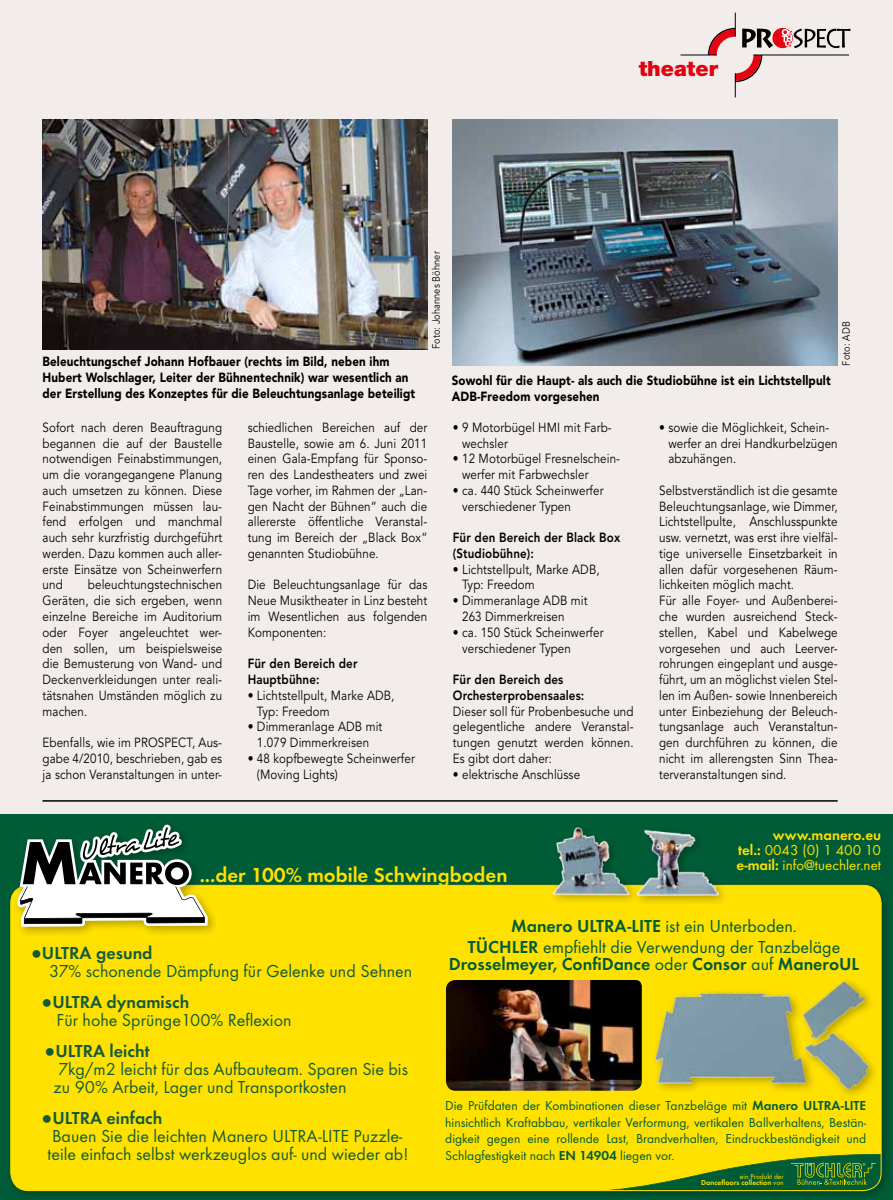
<style>
.page{position:relative;width:893px;height:1200px;background:#fff}
.page>*{position:absolute;margin:0;border:0;box-sizing:border-box;transform-origin:0 0}
.t1{font:21px "Futura TOT Dem";color:#ffe100}
.t2{font:900 21px "Helvetica Neue";color:#e3000f}
.t3{font:18px/18px "Futura TOT Boo";color:#135b38}
.t4{font:18px/20.7px "Futura TOT Boo";color:#005c37;text-align:center}
.t5{font:18px "Futura TOT Dem";color:#135b38}
.t6{font:18px "Futura TOT Dem";color:#005c37}
.t7{font:15px/15px "Futura TOT Boo";color:#ffe100}
.t8{font:15px "Futura TOT Dem";color:#ffe100}
.t9{font:13.5px/16.5px "Futura TOT Boo";color:#005c37;text-align:justify}
.t10{font:13.2px/15.8px "Avenir";letter-spacing:.01em;color:#000;scale:.88 1}
.t11{font:900 13.2px/15.8px "Avenir";letter-spacing:.01em;color:#000;scale:.88 1}
.t12{font:800 13.2px/15.8px "Avenir";letter-spacing:.01em;color:#000;scale:.88 1}
.t13{font:10.5px "Avenir";letter-spacing:.01em;color:#000;scale:.88 1}
.t14{font:7.5px "Futura TOT Dem";color:#ffe100}
.t15{font:7.5px "Futura TOT Boo";color:#ffe100}
.s1{font-family:"Futura TOT Dem"}
.s2{font-family:"Arial"}
.s3{font-family:"Futura TOT Boo"}
</style>
<div class="page">
<div style="left:0;top:0;width:893px;height:1199px;background:#f2edea"></div>
<svg style="left:705px;top:13px;width:145px;height:84px"></svg>
<hr style="left:753px;top:55px;width:96px;height:1px;background:#000">
<hr style="left:680px;top:55px;width:37px;height:1px;background:#000">
<hr style="left:43px;top:800px;width:795px;height:1px;background:#000">
<img style="left:43px;top:119px;width:384px;height:230px">
<img style="left:453px;top:119px;width:385px;height:246px">
<div style="left:0;top:814px;width:893px;height:385px;background:#005c37"></div>
<div style="left:5px;top:879px;width:888px;height:320px;background:#000;opacity:.3"></div>
<div style="left:11px;top:885px;width:870px;height:305px;background:#ffe100;border-radius:18px"></div>
<svg style="left:627px;top:1153px;width:254px;height:37px"></svg>
<div style="left:12px;top:819px;width:207px;height:118px;background:#000;opacity:.3"></div>
<svg style="left:17px;top:824px;width:191px;height:102px"></svg>
<div style="left:548px;top:822px;width:92px;height:83px;background:#000;opacity:.3"></div>
<img style="left:552px;top:826px;width:78px;height:69px">
<div style="left:632px;top:824px;width:97px;height:82px;background:#000;opacity:.3"></div>
<img style="left:636px;top:827px;width:83px;height:69px">
<img style="left:655px;top:992px;width:144px;height:97px">
<img style="left:791px;top:980px;width:79px;height:65px">
<img style="left:799px;top:1019px;width:76px;height:76px">
<img style="left:446px;top:980px;width:196px;height:110px">
<h1 class="t2" style="left:639px;top:56px;width:81px">theater</h1>
<p class="t11" style="left:43px;top:354px;width:425px">Beleuchtungschef Johann Hofbauer (rechts im Bild, neben ihm<br>Hubert Wolschlager, Leiter der Bühnentechnik) war wesentlich an der Erstellung des Konzeptes für die Beleuchtungsanlage beteiligt</p>
<p class="t13" style="left:430px;top:349px;width:113px;rotate:-90deg">Foto: Johannes Böhner</p>
<p class="t10" style="left:43px;top:419px;width:206px;text-align:justify">Sofort nach deren Beauftragung begannen die auf der Baustelle notwendigen Feinabstimmungen, um die vorangegangene Planung auch umsetzen zu können. Diese Feinabstimmungen müssen lau&shy;fend erfolgen und manchmal auch sehr kurzfristig durchgeführt werden. Dazu kommen auch aller&shy;erste Einsätze von Scheinwerfern und</p>
<p class="t10" style="left:43px;top:577px;width:206px;text-align:justify;text-indent:45px">beleuchtungstechnischen Geräten, die sich ergeben, wenn einzelne Bereiche im Auditorium oder Foyer angeleuchtet wer&shy;den sollen, um beispielsweise die Bemusterung von Wand- und Deckenverkleidungen unter reali&shy;tätsnahen Umständen möglich zu machen.</p>
<p class="t10" style="left:43px;top:734px;width:122px">Ebenfalls, wie im Prospe</p>
<p class="t10" style="left:43px;top:734px;width:206px;text-align:justify;text-indent:136px">ct, Aus&shy;gabe 4/2010, beschrieben, gab es ja schon Veranstaltungen in unter-</p>
<p class="t10" style="left:248px;top:419px;width:206px;text-align:justify">schiedlichen Bereichen auf der Baustelle, sowie am 6. Juni 2011 einen Gala-Empfang für Sponso&shy;ren des Landestheaters und zwei Tage vorher, im Rahmen der „Lan&shy;gen Nacht der Bühnen“ auch die allererste öffentliche Veranstal&shy;tung im Bereich der „Black Box“ genannten Studiobühne.</p>
<p class="t10" style="left:248px;top:577px;width:206px;text-align:justify">Die Beleuchtungsanlage für das Neue Musiktheater in Linz besteht im Wesentlichen aus folgenden Komponenten:</p>
<p class="t12" style="left:248px;top:655px;width:126px">Für den Bereich der<br>Hauptbühne:</p>
<p class="t10" style="left:257px;top:687px;width:158px;text-indent:-9px">• Lichtstellpult, Marke ADB,<br>Typ: Freedom</p>
<p class="t10" style="left:248px;top:719px;width:155px;text-align:center">• Dimmeranlage ADB mit<br>1.079 Dimmerkreisen</p>
<p class="t10" style="left:257px;top:750px;width:181px;text-indent:-9px">• 48 kopfbewegte Scheinwerfer (Moving Lights)</p>
<p class="t11" style="left:452px;top:373px;width:432px">Sowohl für die Haupt- als auch die Studiobühne ist ein Lichtstellpult<br>ADB-Freedom vorgesehen</p>
<p class="t13" style="left:840px;top:365px;width:52px;rotate:-90deg">Foto: ADB</p>
<p class="t10" style="left:462px;top:419px;width:172px;text-indent:-9px">• 9 Motorbügel HMI mit Farb&shy;wechsler</p>
<p class="t10" style="left:462px;top:451px;width:181px;text-indent:-9px">• 12 Motorbügel Fresnelschein&shy;werfer mit Farbwechsler</p>
<p class="t10" style="left:462px;top:482px;width:162px;text-indent:-9px">• ca. 440 Stück Scheinwerfer verschiedener Typen</p>
<p class="t12" style="left:453px;top:529px;width:192px">Für den Bereich der Black Box (Studiobühne):</p>
<p class="t10" style="left:462px;top:561px;width:158px;text-indent:-9px">• Lichtstellpult, Marke ADB,<br>Typ: Freedom</p>
<p class="t10" style="left:462px;top:593px;width:144px;text-indent:-9px">• Dimmeranlage ADB mit<br>263 Dimmerkreisen</p>
<p class="t10" style="left:462px;top:624px;width:162px;text-indent:-9px">• ca. 150 Stück Scheinwerfer verschiedener Typen</p>
<p class="t12" style="left:453px;top:671px;width:151px">Für den Bereich des<br>Orchesterprobensaales:</p>
<p class="t10" style="left:453px;top:703px;width:207px;text-align:justify">Dieser soll für Probenbesuche und gelegentliche andere Veranstal&shy;tungen genutzt werden können.<br>Es gibt dort daher:</p>
<p class="t10" style="left:453px;top:766px;width:146px">• elektrische Anschlüsse</p>
<p class="t10" style="left:668px;top:419px;width:194px;text-indent:-9px">• sowie die Möglichkeit, Schein&shy;werfer an drei Handkurbelzügen abzuhängen.</p>
<p class="t10" style="left:659px;top:482px;width:204px">Selbstverständlich ist die gesamte<br>Beleuchtungsanlage, wie Dimmer,<br>Lichtstellpulte, Anschlusspunkte usw. vernetzt, was erst ihre vielfäl&shy;tige universelle Einsetzbarkeit in allen dafür vorgesehenen Räum&shy;lichkeiten möglich macht.<br>Für alle Foyer- und Außenberei&shy;che wurden ausreichend Steck&shy;stellen, Kabel und Kabelwege vorgesehen und auch Leerver&shy;rohrungen eingeplant und ausge&shy;führt, um an möglichst vielen Stel&shy;len im Außen- sowie Innenbereich unter Einbeziehung der Beleuch&shy;tungsanlage auch Veranstaltun&shy;gen durchführen zu können, die nicht im allerengsten Sinn Thea&shy;terveranstaltungen sind.</p>
<h1 class="t1" style="left:200px;top:861px;width:309px">...der 100% mobile Schwingboden</h1>
<p class="t8" style="left:773px;top:825px;width:110px">www.manero.eu</p>
<p class="t7" style="left:737px;top:841px;width:146px"><span class="s1">tel.:</span> 0043 (0) 1 400 10 <span class="s1">e-mail:</span> info@tuechler.net</p>
<h2 class="t5" style="left:31px;top:942px;width:123px"><span class="s2">●</span>ULTRA gesund</h2>
<h2 class="t3" style="left:49px;top:962px;width:365px">37% schonende Dämpfung für Gelenke und Sehnen</h2>
<h2 class="t5" style="left:42px;top:991px;width:149px"><span class="s2">●</span>ULTRA dynamisch</h2>
<h2 class="t3" style="left:57px;top:1010px;width:236px">Für hohe Sprünge100% Reflexion</h2>
<h2 class="t5" style="left:45px;top:1039px;width:106px"><span class="s2">●</span>ULTRA leicht</h2>
<h2 class="t3" style="left:54px;top:1059px;width:356px">7kg/m2 leicht für das Aufbauteam. Sparen Sie bis zu 90% Arbeit, Lager und Transportkosten</h2>
<h2 class="t5" style="left:42px;top:1106px;width:122px"><span class="s2">●</span>ULTRA einfach</h2>
<h2 class="t3" style="left:48px;top:1126px;width:362px">Bauen Sie die leichten Manero ULTRA-LITE Puzzle&shy;teile einfach selbst werkzeuglos auf- und wieder ab!</h2>
<h2 class="t4" style="left:468px;top:915px;width:374px"><span class="s1">Manero ULTRA-LITE</span> ist ein Unterboden.<br><span class="s1">TÜCHLER</span> empfiehlt die Verwendung der Tanzbeläge</h2>
<h2 class="t6" style="left:449px;top:953px;width:412px">Drosselmeyer, ConfiDance <span class="s3">oder</span> Consor <span class="s3">auf</span> ManeroUL</h2>
<p class="t9" style="left:445px;top:1097px;width:422px">Die Prüfdaten der Kombinationen dieser Tanzbeläge mit <span class="s1">Manero ULTRA-LITE </span>hinsichtlich Kraftabbau, vertikaler Verformung, vertikalen Ballverhaltens, Bestän&shy;digkeit gegen eine rollende Last, Brandverhalten, Eindruckbeständigkeit und Schlagfestigkeit nach <span class="s1">EN 14904</span> liegen vor.</p>
<p class="t15" style="left:740px;top:1171px;width:45px">ein Produkt der</p>
<p class="t14" style="left:701px;top:1177px;width:84px">Dancefloors collection <span class="s3">von</span></p>
</div>
